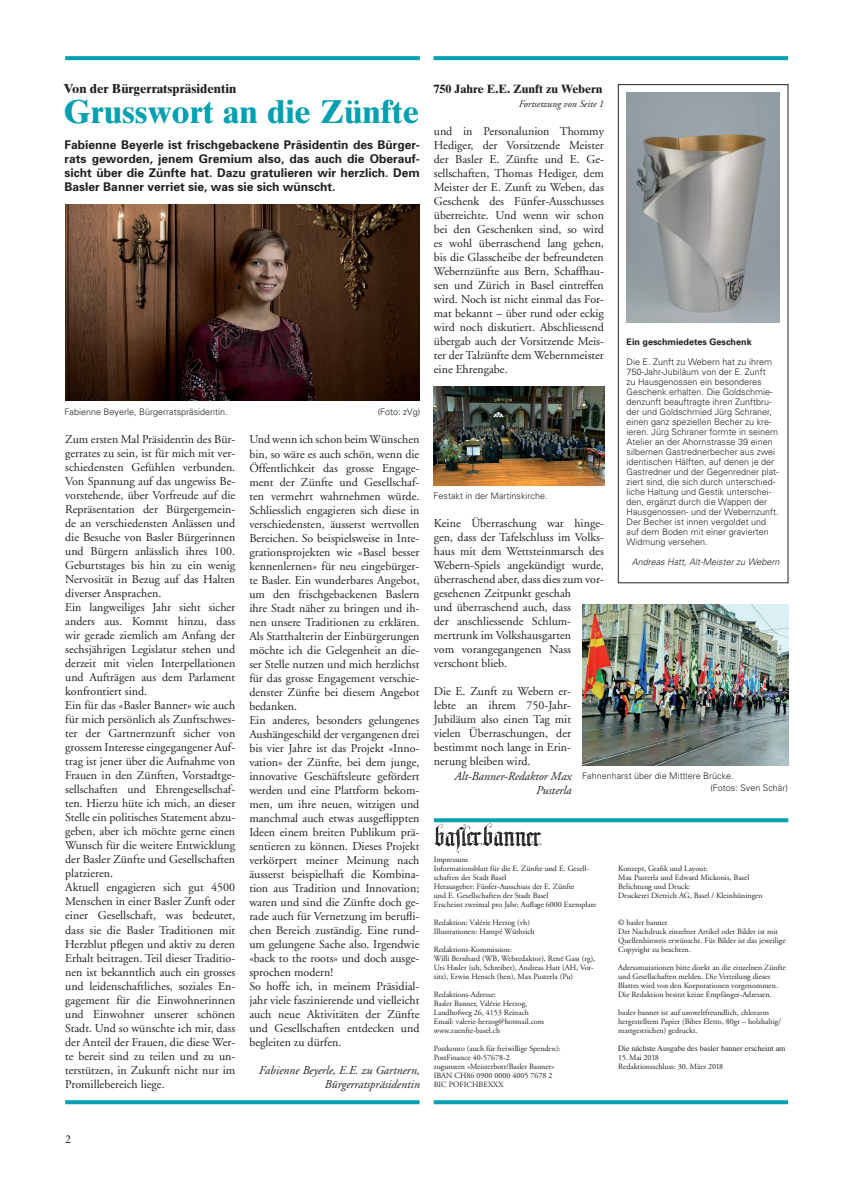
<style>
.page{position:relative;width:842px;height:1191px;background:#fff}
.page>*{position:absolute;margin:0;border:0;box-sizing:border-box;transform-origin:0 0}
.t1{font:700 33px "Times Ten";color:#00a0b0}
.t2{font:700 13px "Times Ten";color:#231f20}
.t3{font:12px/14px "Adobe Garamond";color:#231f20}
.t4{font:700 12px/14px "Univers";color:#231f20;text-align:justify}
.t5{font:italic 12px/14px "Adobe Garamond";color:#231f20;text-align:right}
.t6{font:700 12px "Times Ten";color:#231f20}
.t7{font:italic 10px "Adobe Garamond";color:#231f20}
.t8{font:300 9px/10px "Univers";color:#231f20}
.t9{font:italic 300 9px "Univers";color:#231f20}
.t10{font:700 9px "Univers";color:#231f20}
.t11{font:8px/9px "Adobe Garamond";color:#231f20}
.t12{font:8px "Times";color:#231f20}
</style>
<div class="page">
<svg style="left:65px;top:1100px;width:355px;height:4px"></svg>
<svg style="left:65px;top:56px;width:355px;height:4px"></svg>
<svg style="left:434px;top:818px;width:354px;height:4px"></svg>
<svg style="left:434px;top:1100px;width:354px;height:4px"></svg>
<img style="left:434px;top:823px;width:108px;height:29px">
<div style="left:618px;top:84px;width:170px;height:499px;border:1px solid #231f20"></div>
<svg style="left:433px;top:56px;width:355px;height:4px"></svg>
<img style="left:627px;top:93px;width:153px;height:229px">
<img style="left:65px;top:205px;width:355px;height:196px">
<img style="left:582px;top:604px;width:206px;height:161px">
<img style="left:434px;top:387px;width:170px;height:98px">
<p class="t2" style="left:63px;top:81px;width:174px">Von der Bürgerratspräsidentin</p>
<h1 class="t1" style="left:63px;top:92px;width:357px">Grusswort an die Zünfte</h1>
<p class="t4" style="left:65px;top:137px;width:357px">Fabienne Beyerle ist frischgebackene Präsidentin des Bürger&shy;rats geworden, jenem Gremium also, das auch die Oberauf&shy;sicht über die Zünfte hat. Dazu gratulieren wir herzlich. Dem Basler Banner verriet sie, was sie sich wünscht.</p>
<p class="t8" style="left:65px;top:406px;width:165px">Fabienne Beyerle, Bürgerratspräsidentin.</p>
<p class="t8" style="left:378px;top:406px;width:44px">(Foto: zVg)</p>
<p class="t3" style="left:65px;top:433px;width:172px">Zum ersten Mal Präsidentin des Bür&shy;gerrates zu sein, ist für mich mit ver&shy;schiedensten Gefühlen verbunden.<br>Von Spannung auf das ungewiss Be&shy;vorstehende, über Vorfreude auf die Repräsentation der Bürgergemein&shy;de an verschiedensten Anlässen und die Besuche von Basler Bürgerinnen und Bürgern anlässlich ihres 100.<br>Geburtstages bis hin zu ein wenig Nervosität in Bezug auf das Halten diverser Ansprachen.<br>Ein langweiliges Jahr sieht sicher anders aus. Kommt hinzu, dass wir gerade ziemlich am Anfang der sechsjährigen Legislatur stehen und derzeit mit vielen Interpellationen und Aufträgen aus dem Parlament konfrontiert sind.<br>Ein für das «Basler Banner» wie auch für mich persönlich als Zunftschwes&shy;ter der Gartnernzunft sicher von grossem Interesse eingegangener Auf&shy;trag ist jener über die Aufnahme von Frauen in den Zünften, Vorstadtge&shy;sellschaften und Ehrengesellschaf&shy;ten. Hierzu hüte ich mich, an dieser Stelle ein politisches Statement abzu&shy;geben, aber ich möchte gerne einen Wunsch für die weitere Entwicklung der Basler Zünfte und Gesellschaften platzieren.<br>Aktuell engagieren sich gut 4500<br>Menschen in einer Basler Zunft oder einer Gesellschaft, was bedeutet, dass sie die Basler Traditionen mit Herzblut pflegen und aktiv zu deren Erhalt beitragen. Teil dieser Traditio&shy;nen ist bekanntlich auch ein grosses und leidenschaftliches, soziales En&shy;gagement für die Einwohnerinnen und Einwohner unserer schönen Stadt. Und so wünschte ich mir, dass der Anteil der Frauen, die diese Wer&shy;te bereit sind zu teilen und zu un&shy;terstützen, in Zukunft nicht nur im Promillebereich liege.</p>
<p class="t3" style="left:249px;top:433px;width:172px">Und wenn ich schon beim Wünschen bin, so wäre es auch schön, wenn die Öffentlichkeit das grosse Engage&shy;ment der Zünfte und Gesellschaf&shy;ten vermehrt wahrnehmen würde.<br>Schliesslich engagieren sich diese in verschiedensten, äusserst wertvollen Bereichen. So beispielsweise in Inte&shy;grationsprojekten wie «Basel besser kennenlernen» für neu eingebürger&shy;te Basler. Ein wunderbares Angebot, um den frischgebackenen Baslern ihre Stadt näher zu bringen und ih&shy;nen unsere Traditionen zu erklären.<br>Als Statthalterin der Einbürgerungen möchte ich die Gelegenheit an die&shy;ser Stelle nutzen und mich herzlichst für das grosse Engagement verschie&shy;denster Zünfte bei diesem Angebot bedanken.<br>Ein anderes, besonders gelungenes Aushängeschild der vergangenen drei bis vier Jahre ist das Projekt «Inno&shy;vation» der Zünfte, bei dem junge, innovative Geschäftsleute gefördert werden und eine Plattform bekom&shy;men, um ihre neuen, witzigen und manchmal auch etwas ausgeflippten Ideen einem breiten Publikum prä&shy;sentieren zu können. Dieses Projekt verkörpert meiner Meinung nach äusserst beispielhaft die Kombina&shy;tion aus Tradition und Innovation; waren und sind die Zünfte doch ge&shy;rade auch für Vernetzung im berufli&shy;chen Bereich zuständig. Eine rund&shy;um gelungene Sache also. Irgendwie «back to the roots» und doch ausge&shy;sprochen modern!<br>So hoffe ich, in meinem Präsidial&shy;jahr viele faszinierende und vielleicht auch neue Aktivitäten der Zünfte und Gesellschaften entdecken und begleiten zu dürfen.</p>
<p class="t5" style="left:258px;top:1063px;width:162px">Fabienne Beyerle, E.E. zu Gartnern,<br>Bürgerratspräsidentin</p>
<p class="t6" style="left:434px;top:82px;width:170px">750 Jahre E.E. Zunft zu Webern</p>
<p class="t7" style="left:518px;top:98px;width:87px">Fortsetzung von Seite 1</p>
<p class="t3" style="left:434px;top:125px;width:172px;text-align:justify">und in Personalunion Thommy Hediger, der Vorsitzende Meister der Basler E. Zünfte und E. Ge&shy;sellschaften, Thomas Hediger, dem Meister der E. Zunft zu Weben, das Geschenk des Fünfer-Ausschusses überreichte. Und wenn wir schon bei den Geschenken sind, so wird es wohl überraschend lang gehen, bis die Glasscheibe der befreundeten Webernzünfte aus Bern, Schaffhau&shy;sen und Zürich in Basel eintreffen wird. Noch ist nicht einmal das For&shy;mat bekannt – über rund oder eckig wird noch diskutiert. Abschliessend übergab auch der Vorsitzende Meis&shy;ter der Talzünfte dem Webernmeister eine Ehrengabe.</p>
<p class="t10" style="left:627px;top:336px;width:127px">Ein geschmiedetes Geschenk</p>
<p class="t8" style="left:627px;top:356px;width:154px">Die E. Zunft zu Webern hat zu ihrem 750-Jahr-Jubiläum von der E. Zunft<br>zu Hausgenossen ein besonderes Geschenk erhalten. Die Goldschmie&shy;denzunft beauftragte ihren Zunftbru&shy;der und Goldschmied Jürg Schraner, einen ganz speziellen Becher zu kre&shy;ieren. Jürg Schraner formte in seinem Atelier an der Ahornstrasse 39 einen silbernen Gastrednerbecher aus zwei identischen Hälften, auf denen je der Gastredner und der Gegenredner plat&shy;ziert sind, die sich durch unterschied&shy;liche Haltung und Gestik unterschei&shy;den, ergänzt durch die Wappen der Hausgenossen- und der Webernzunft.<br>Der Becher ist innen vergoldet und auf dem Boden mit einer gravierten Widmung versehen.</p>
<p class="t9" style="left:632px;top:556px;width:149px">Andreas Hatt, Alt-Meister zu Webern</p>
<p class="t8" style="left:434px;top:491px;width:116px">Festakt in der Martinskirche.</p>
<p class="t3" style="left:434px;top:517px;width:172px">Keine Überraschung war hinge&shy;gen, dass der Tafelschluss im Volks&shy;haus mit dem Wettsteinmarsch des<br>Webern-Spiels angekündigt wurde, überraschend aber, dass dies zum vor&shy;gesehenen Zeitpunkt geschah<br>und überraschend auch, dass<br>der anschliessende Schlum&shy;mertrunk im Volkshausgarten<br>vom vorangegangenen Nass verschont blieb.</p>
<p class="t3" style="left:434px;top:685px;width:139px;text-align:justify">Die E. Zunft zu Webern er&shy;lebte an ihrem 750-Jahr-Jubiläum also einen Tag mit vielen Überraschungen, der bestimmt noch lange in Erin&shy;nerung bleiben wird.</p>
<p class="t5" style="left:454px;top:769px;width:118px">Alt-Banner-Redaktor Max<br>Pusterla</p>
<p class="t8" style="left:710px;top:770px;width:79px;line-height:12px;text-indent:-128px">Fahnenharst über die Mittlere Brücke.<br>(Fotos: Sven Schär)</p>
<p class="t11" style="left:434px;top:855px;width:164px">Impressum<br>Informationsblatt für die E. Zünfte und E. Gesell&shy;schaften der Stadt Basel<br>Herausgeber: Fünfer-Ausschuss der E. Zünfte<br>und E. Gesellschaften der Stadt Basel<br>Erscheint zweimal pro Jahr; Auflage 6000 Exemplare</p>
<p class="t11" style="left:434px;top:918px;width:103px">Redaktion: Valérie Herzog (vh)<br>Illustrationen: Hampé Wüthrich</p>
<p class="t11" style="left:434px;top:945px;width:163px">Redaktions-Kommission:<br>Willi Bernhard (WB, Webredaktor), René Gass (rg), Urs Hasler (uh, Schreiber), Andreas Hatt (AH, Vor&shy;sitz), Erwin Hensch (hen), Max Pusterla (Pu)</p>
<p class="t11" style="left:434px;top:990px;width:112px">Redaktions-Adresse:<br>Basler Banner, Valérie Herzog,<br>Landhofweg 26, 4153 Reinach<br>Email: valerie-herzog@hotmail.com www.zuenfte-basel.ch</p>
<p class="t11" style="left:434px;top:1044px;width:128px">Postkonto (auch für freiwillige Spenden):<br>PostFinance 40-57678-2<br>zugunsten «Meisterbott/Basler Banner»<br>IBAN CH86 0900 0000 4005 7678 2<br>BIC POFICHBEXXX</p>
<p class="t11" style="left:618px;top:864px;width:146px">Konzept, Grafik und Layout:<br>Max Pusterla und Edward Mickonis, Basel Belichtung und Druck:<br>Druckerei Dietrich AG, Basel / Kleinhüningen</p>
<p class="t11" style="left:618px;top:918px;width:169px">© basler banner<br>Der Nachdruck einzelner Artikel oder Bilder ist mit Quellenhinweis erwünscht. Für Bilder ist das jeweilige Copyright zu beachten.</p>
<p class="t11" style="left:618px;top:963px;width:169px">Adressmutationen bitte direkt an die einzelnen Zünfte und Gesellschaften melden. Die Verteilung dieses Blattes wird von den Korporationen vorgenommen.<br>Die Redaktion besitzt keine Empfänger-Adressen.</p>
<p class="t11" style="left:618px;top:1008px;width:164px">basler banner ist auf umweltfreundlich, chlorarm hergestelltem Papier (Biber Eletto, 80gr – holzhaltig/ mattgestrichen) gedruckt.</p>
<p class="t12" style="left:618px;top:1041px;width:169px">Die nächste Ausgabe des basler banner erscheint am</p>
<p class="t11" style="left:618px;top:1053px;width:107px">15.Mai 2018<br>Redaktionsschluss: 30. März 2018</p>
<p class="t3" style="left:65px;top:1132px;width:7px">2</p>
</div>
